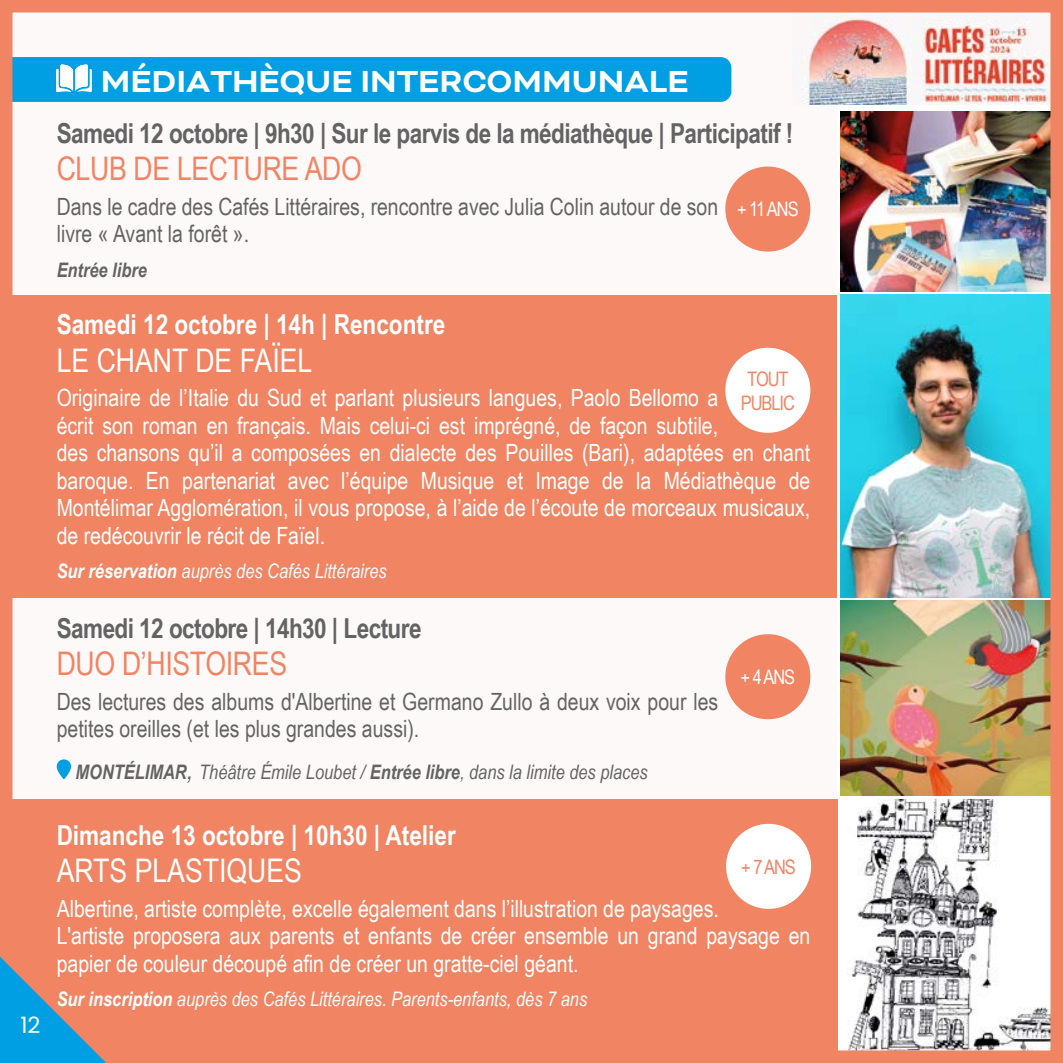
<style>
.page{position:relative;width:1063px;height:1063px;background:#fff}
.page>*{position:absolute;margin:0;border:0;box-sizing:border-box;transform-origin:0 0}
.t1{font:700 35px "Bicyclette";color:#fff}
.t2{font:32.5px "Arial Narrow";letter-spacing:-.01em;color:#f08463}
.t3{font:32.5px "Arial Narrow";color:#fff}
.t4{font:700 27.5px "Arial Narrow";letter-spacing:-.02em;color:#646363}
.t5{font:700 27.5px "Arial Narrow";color:#fff}
.t6{font:23.75px/27.5px "Arial Narrow";color:#fff}
.t7{font:23.75px/27.5px "Arial Narrow";color:#646363}
.t8{font:22.5px "Poppins";color:#fff}
.t9{font:italic 20px "Arial Narrow";color:#fff}
.t10{font:italic 20px "Arial Narrow";color:#646363}
.t11{font:20px/24px "Arial Narrow";letter-spacing:-.05em;color:#f08463;text-align:center}
.t12{font:italic 700 20px "Arial Narrow";color:#646363}
.t13{font:20px "Arial Narrow";letter-spacing:-.05em;color:#fff}
.s1{font-weight:700}
.s2{font-size:27.5px}
</style>
<div class="page">
<img style="left:847px;top:799px;width:203px;height:251px">
<img style="left:840px;top:295px;width:210px;height:302px">
<img style="left:840px;top:601px;width:210px;height:195px">
<img style="left:840px;top:112px;width:210px;height:179px">
<div style="left:0;top:0;width:837px;height:1063px;background:#fef9f9"></div>
<img style="left:795px;top:13px;width:255px;height:92px">
<svg style="left:13px;top:57px;width:718px;height:45px;background:#06a1e3"></svg>
<div style="left:0;top:0;width:1063px;height:1063px;border:12px solid #f08463"></div>
<svg style="left:57px;top:759px;width:14px;height:20px"></svg>
<div style="left:725px;top:167px;width:85px;height:85px;background:#f08463;border-radius:50%"></div>
<div style="left:725px;top:634px;width:85px;height:85px;background:#f08463;border-radius:50%"></div>
<div style="left:0;top:295px;width:837px;height:302px;background:#f08463"></div>
<div style="left:0;top:799px;width:837px;height:264px;background:#f08463"></div>
<div style="left:831px;top:1056px;width:232px;height:7px;background:#f08463"></div>
<div style="left:725px;top:348px;width:85px;height:85px;background:#fff;border-radius:50%"></div>
<div style="left:726px;top:824px;width:85px;height:85px;background:#fff;border-radius:50%"></div>
<div style="left:0;top:0;width:1063px;height:7px;background:#f08463"></div>
<div style="left:0;top:0;width:7px;height:1063px;background:#f08463"></div>
<svg style="left:0;top:957px;width:106px;height:106px"></svg>
<p class="t8" style="left:20px;top:1012px;width:22px">12</p>
<h1 class="t1" style="left:101px;top:61px;width:590px">MÉDIATHÈQUE INTERCOMMUNALE</h1>
<p class="t4" style="left:57px;top:112px;width:738px">Samedi 12 octobre | 9h30 | Sur le parvis de la médiathèque | Participatif !</p>
<h2 class="t2" style="left:57px;top:145px;width:307px">CLUB DE LECTURE ADO</h2>
<p class="t7" style="left:57px;top:192px;width:663px">Dans le cadre des Cafés Littéraires, rencontre avec Julia Colin autour de son livre « Avant la forêt ».</p>
<p class="t12" style="left:57px;top:255px;width:92px">Entrée libre</p>
<p class="t13" style="left:737px;top:195px;width:63px">+ 11 ANS</p>
<p class="t5" style="left:57px;top:304px;width:390px">Samedi 12 octobre | 14h | Rencontre</p>
<h2 class="t3" style="left:57px;top:336px;width:257px">LE CHANT DE FAÏEL</h2>
<p class="t6" style="left:57px;top:383px;width:755px">Originaire de l’Italie du Sud et parlant plusieurs langues, Paolo Bellomo a<br>écrit son roman en français. Mais celui-ci est imprégné, de façon subtile,<br>des chansons qu’il a composées en dialecte des Pouilles (Bari), adaptées en chant baroque. En partenariat avec l’équipe Musique et Image de la Médiathèque de Montélimar Agglomération, il vous propose, à l’aide de l’écoute de morceaux musicaux, de redécouvrir le récit de Faïel.</p>
<p class="t9" style="left:57px;top:557px;width:331px"><span class="s1">Sur réservation</span> auprès des Cafés Littéraires</p>
<p class="t11" style="left:741px;top:366px;width:56px">TOUT<br>PUBLIC</p>
<p class="t4" style="left:57px;top:607px;width:366px">Samedi 12 octobre | 14h30 | Lecture</p>
<h2 class="t2" style="left:57px;top:640px;width:232px">DUO D’HISTOIRES</h2>
<p class="t7" style="left:57px;top:687px;width:663px">Des lectures des albums d'Albertine et Germano Zullo à deux voix pour les petites oreilles (et les plus grandes aussi).</p>
<p class="t10" style="left:76px;top:758px;width:574px"><span class="s1">MONTÉLIMAR</span><span class="s2">,</span> Théâtre Émile Loubet / <span class="s1">Entrée libre</span>, dans la limite des places</p>
<p class="t13" style="left:741px;top:662px;width:56px">+ 4 ANS</p>
<p class="t5" style="left:57px;top:814px;width:401px">Dimanche 13 octobre | 10h30 | Atelier</p>
<h2 class="t3" style="left:57px;top:847px;width:247px">ARTS PLASTIQUES</h2>
<p class="t6" style="left:57px;top:894px;width:755px">Albertine, artiste complète, excelle également dans l’illustration de paysages.<br>L'artiste proposera aux parents et enfants de créer ensemble un grand paysage en papier de couleur découpé afin de créer un gratte-ciel géant.</p>
<p class="t9" style="left:57px;top:985px;width:532px"><span class="s1">Sur inscription</span> auprès des Cafés Littéraires. Parents-enfants, dès 7 ans</p>
<p class="t11" style="left:741px;top:854px;width:56px">+ 7 ANS</p>
</div>
